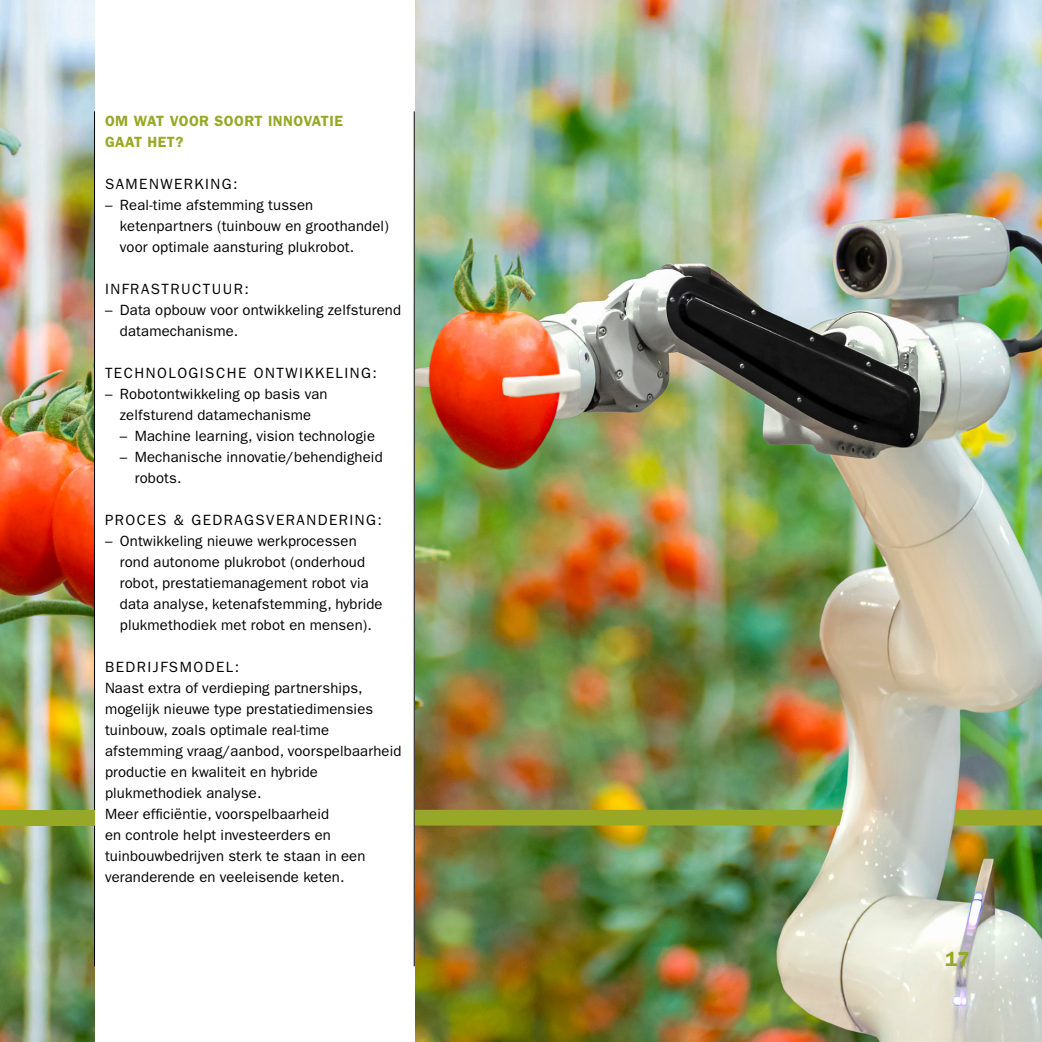
<style>
.page{position:relative;width:1042px;height:1042px;background:#fff}
.page>*{position:absolute;margin:0;border:0;box-sizing:border-box;transform-origin:0 0}
.t1{font:600 21px "Franklin Goth EF";color:#96a825}
.t2{font:14.88px/21px "ITC Franklin Gothic Std";letter-spacing:.01em;color:#000}
.t3{font:14.88px "ITC Franklin Gothic Std";letter-spacing:.1em;color:#000}
.t4{font:600 14.88px/21px "ITC Franklin Gothic Std";letter-spacing:.03em;color:#96a825}
</style>
<div class="page">
<img style="left:0;top:0;width:1042px;height:1042px">
<div style="left:95px;top:0;width:319px;height:1042px;background:#fff"></div>
<hr style="left:94px;top:111px;width:1px;height:855px;background:#000">
<hr style="left:414px;top:111px;width:1px;height:855px;background:#000">
<svg style="left:415px;top:810px;width:627px;height:15px;background:#a0af42"></svg>
<div style="left:0;top:810px;width:94px;height:15px;background:#96a825"></div>
<p class="t4" style="left:105px;top:110px;width:239px">OM WAT VOOR SOORT INNOVATIE<br>GAAT HET?</p>
<p class="t3" style="left:105px;top:175px;width:134px">SAMENWERKING:</p>
<p class="t2" style="left:120px;top:195px;width:270px;text-indent:-15px">– Real-time afstemming tussen ketenpartners (tuinbouw en groothandel) voor optimale aansturing plukrobot.</p>
<p class="t3" style="left:105px;top:280px;width:145px">INFRASTRUCTUUR:</p>
<p class="t2" style="left:120px;top:300px;width:283px;text-indent:-15px">– Data opbouw voor ontwikkeling zelfsturend datamechanisme.</p>
<p class="t3" style="left:105px;top:364px;width:273px">TECHNOLOGISCHE ONTWIKKELING:</p>
<p class="t2" style="left:105px;top:384px;width:224px;text-align:center">– Robotontwikkeling op basis van zelfsturend datamechanisme</p>
<p class="t2" style="left:120px;top:426px;width:257px">– Machine learning, vision technologie</p>
<p class="t2" style="left:135px;top:447px;width:249px;text-indent:-15px">– Mechanische innovatie/behendigheid robots.</p>
<p class="t3" style="left:105px;top:511px;width:278px">PROCES &amp; GEDRAGSVERANDERING:</p>
<p class="t2" style="left:120px;top:531px;width:264px;text-indent:-15px">– Ontwikkeling nieuwe werkprocessen rond autonome plukrobot (onderhoud robot, prestatiemanagement robot via data analyse, ketenafstemming, hybride plukmethodiek met robot en mensen).</p>
<p class="t2" style="left:105px;top:657px;width:298px">BEDRIJFSMODEL:<br>Naast extra of verdieping partnerships, mogelijk nieuwe type prestatiedimensies tuinbouw, zoals optimale real-time afstemming vraag/aanbod, voorspelbaarheid productie en kwaliteit en hybride plukmethodiek analyse.<br>Meer efficiëntie, voorspelbaarheid<br>en controle helpt investeerders en tuinbouwbedrijven sterk te staan in een veranderende en veeleisende keten.</p>
<h1 class="t1" style="left:945px;top:946px;width:26px">17</h1>
</div>
